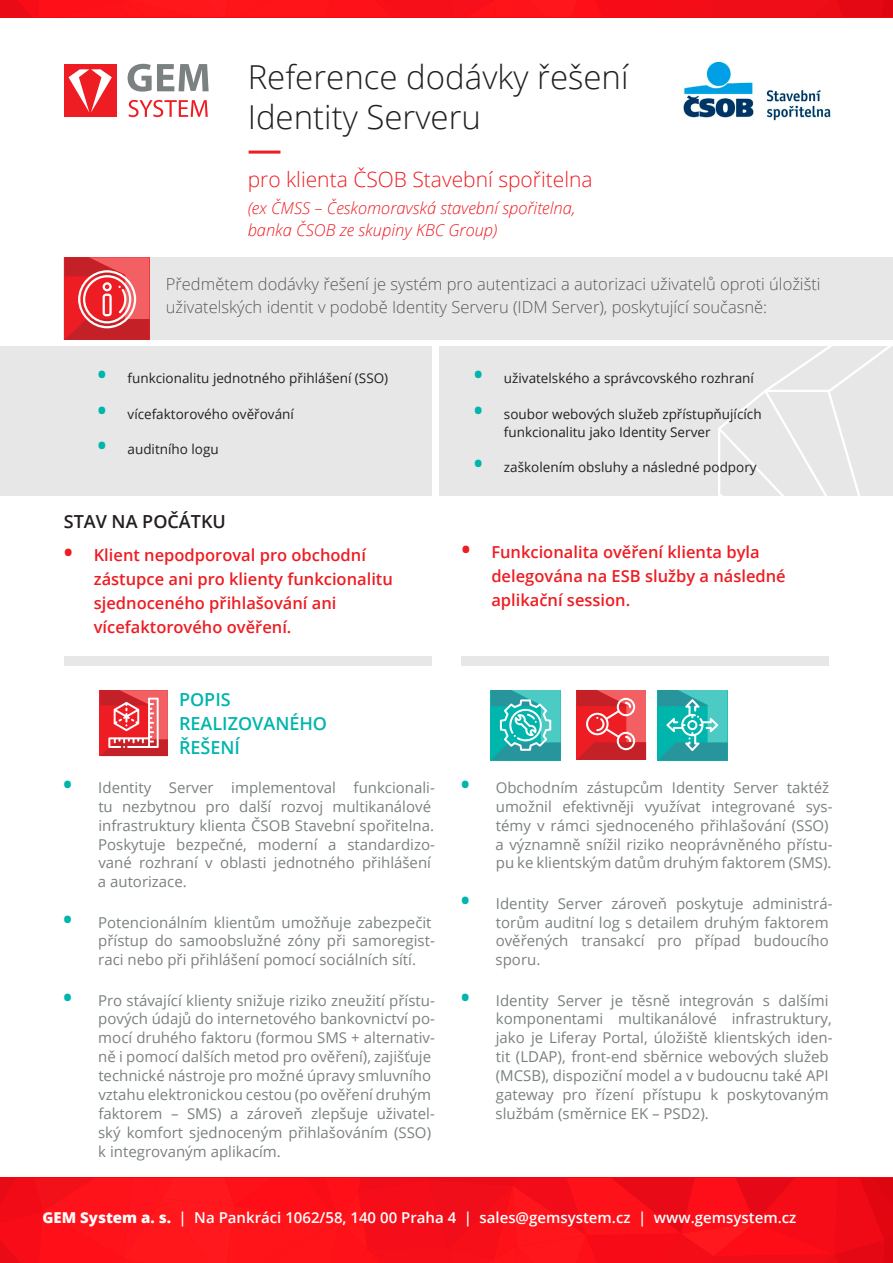
<style>
.page{position:relative;width:893px;height:1263px;background:#fff}
.page>*{position:absolute;margin:0;border:0;box-sizing:border-box;transform-origin:0 0}
.nadpis_basic{font:300 33px "Open Sans";color:#231f20}
.red_headline{font:300 21px "Open Sans";color:#ee1d23}
.t1{font:600 18px "Open Sans";color:#00b5ac}
.t2{font:600 18px "Open Sans";color:#231f20}
.t3{font:600 16.5px/24px "Open Sans";color:#ee1d23}
.perex{font:300 16.5px/22.5px "Open Sans";color:#555a5b}
.red_headline-2{font:italic 300 16.5px "Open Sans";color:#ee1d23}
.t4{font:15px/18.9px "Open Sans";color:#7b8081}
.text{font:600 15px "Open Sans";color:#fff}
.t5{font:13.5px/18px "Open Sans";color:#231f20}
.s1{font-weight:700;font-size:24px;color:#00b5ac}
.s2{font-weight:700;font-size:24px}
.s3{font-weight:800}
</style>
<div class="page">
<svg style="left:0;top:0;width:893px;height:17px;background:#f70f18"></svg>
<div style="left:64px;top:64px;width:53px;height:53px;background:#ee1d23"></div>
<svg style="left:69px;top:69px;width:43px;height:44px"></svg>
<svg style="left:128px;top:64px;width:81px;height:28px"></svg>
<svg style="left:128px;top:100px;width:80px;height:17px"></svg>
<hr style="left:249px;top:151px;width:31px;height:3px;background:#ee1d23">
<div style="left:64px;top:257px;width:829px;height:83px;background:#e8e7e7"></div>
<div style="left:0;top:346px;width:432px;height:149px;background:#e8e7e7"></div>
<div style="left:64px;top:656px;width:368px;height:10px;background:#e8e7e7"></div>
<div style="left:461px;top:656px;width:368px;height:10px;background:#e8e7e7"></div>
<div style="left:439px;top:346px;width:454px;height:149px;background:#e8e7e7"></div>
<svg style="left:0;top:1178px;width:893px;height:85px;background:#f80f18"></svg>
<svg style="left:658px;top:690px;width:69px;height:70px;background:#37b7b5"></svg>
<svg style="left:491px;top:690px;width:70px;height:70px;background:#43bbb9"></svg>
<svg style="left:100px;top:690px;width:68px;height:66px;background:#e55156"></svg>
<svg style="left:577px;top:690px;width:69px;height:70px;background:#e24348"></svg>
<svg style="left:716px;top:346px;width:177px;height:150px"></svg>
<svg style="left:65px;top:257px;width:84px;height:83px;background:#e44c50"></svg>
<img style="left:683px;top:60px;width:148px;height:61px">
<p class="nadpis_basic" style="left:248px;top:54px;width:382px">Reference dodávky řešení</p>
<p class="nadpis_basic" style="left:248px;top:94px;width:235px">Identity Serveru</p>
<p class="red_headline" style="left:248px;top:165px;width:346px">pro klienta ČSOB Stavební spořitelna</p>
<p class="red_headline-2" style="left:248px;top:197px;width:329px">(ex ČMSS – Českomoravská stavební spořitelna,</p>
<p class="red_headline-2" style="left:248px;top:219px;width:251px">banka ČSOB ze skupiny KBC Group)</p>
<p class="perex" style="left:166px;top:272px;width:656px">Předmětem dodávky řešení je systém pro autentizaci a autorizaci uživatelů oproti úložišti uživatelských identit v podobě Identity Serveru (IDM Server), poskytující současně:</p>
<p class="t5" style="left:98px;top:369px;width:292px"><span class="s1">•</span> funkcionalitu jednotného přihlášení (SSO)</p>
<p class="t5" style="left:98px;top:404px;width:198px"><span class="s1">•</span> vícefaktorového ověřování</p>
<p class="t5" style="left:98px;top:439px;width:123px"><span class="s1">•</span> auditního logu</p>
<p class="t5" style="left:474px;top:369px;width:281px"><span class="s1">•</span> uživatelského a správcovského rozhraní</p>
<p class="t5" style="left:504px;top:404px;width:259px;text-indent:-30px"><span class="s1">•</span> soubor webových služeb zpřístupňujících funkcionalitu jako Identity Server</p>
<p class="t5" style="left:474px;top:457px;width:284px"><span class="s1">•</span> zaškolením obsluhy a následné podpory</p>
<p class="t2" style="left:64px;top:509px;width:164px">STAV NA POČÁTKU</p>
<p class="t3" style="left:94px;top:542px;width:301px;text-indent:-30px"><span class="s2">•</span> Klient nepodporoval pro obchodní zástupce ani pro klienty funkcionalitu sjednoceného přihlašování ani vícefaktorového ověření.</p>
<p class="t3" style="left:491px;top:540px;width:296px;text-indent:-30px"><span class="s2">•</span> Funkcionalita ověření klienta byla delegována na ESB služby a následné aplikační session.</p>
<p class="t1" style="left:179px;top:687px;width:53px">POPIS</p>
<p class="t1" style="left:179px;top:711px;width:150px">REALIZOVANÉHO</p>
<p class="t1" style="left:179px;top:735px;width:63px">ŘEŠENÍ</p>
<p class="t4" style="left:98px;top:777px;width:339px;text-indent:-35px"><span class="s1">•</span> Identity Server implementoval funkcionali&shy;tu nezbytnou pro další rozvoj multikanálové infrastruktury klienta ČSOB Stavební spořitelna.<br>Poskytuje bezpečné, moderní a standardizo&shy;vané rozhraní v oblasti jednotného přihlášení a autorizace.</p>
<p class="t4" style="left:98px;top:912px;width:338px;text-indent:-35px"><span class="s1">•</span> Potencionálním klientům umožňuje zabezpečit přístup do samoobslužné zóny při samoregist&shy;raci nebo při přihlášení pomocí sociálních sítí.</p>
<p class="t4" style="left:98px;top:990px;width:338px;text-indent:-35px"><span class="s1">•</span> Pro stávající klienty snižuje riziko zneužití přístu&shy;pových údajů do internetového bankovnictví po&shy;mocí druhého faktoru (formou SMS + alternativ&shy;ně i pomocí dalších metod pro ověření), zajišťuje technické nástroje pro možné úpravy smluvního vztahu elektronickou cestou (po ověření druhým faktorem – SMS) a zároveň zlepšuje uživatel&shy;ský komfort sjednoceným přihlašováním (SSO) k integrovaným aplikacím.</p>
<p class="t4" style="left:495px;top:777px;width:339px;text-indent:-35px"><span class="s1">•</span> Obchodním zástupcům Identity Server taktéž umožnil efektivněji využívat integrované sys&shy;témy v rámci sjednoceného přihlašování (SSO) a významně snížil riziko neoprávněného přístu&shy;pu ke klientským datům druhým faktorem (SMS).</p>
<p class="t4" style="left:496px;top:893px;width:338px;text-indent:-35px"><span class="s1">•</span> Identity Server zároveň poskytuje administrá&shy;torům auditní log s detailem druhým faktorem ověřených transakcí pro případ budoucího sporu.</p>
<p class="t4" style="left:496px;top:990px;width:338px;text-indent:-35px"><span class="s1">•</span> Identity Server je těsně integrován s dalšími komponentami multikanálové infrastruktury, jako je Liferay Portal, úložiště klientských iden&shy;tit (LDAP), front-end sběrnice webových služeb (MCSB), dispoziční model a v budoucnu také API gateway pro řízení přístupu k poskytovaným službám (směrnice EK – PSD2).</p>
<p class="text" style="left:43px;top:1208px;width:755px"><span class="s3">GEM System a. s.</span> | Na Pankráci 1062/58, 140 00 Praha 4 | sales@gemsystem.cz | www.gemsystem.cz</p>
</div>
